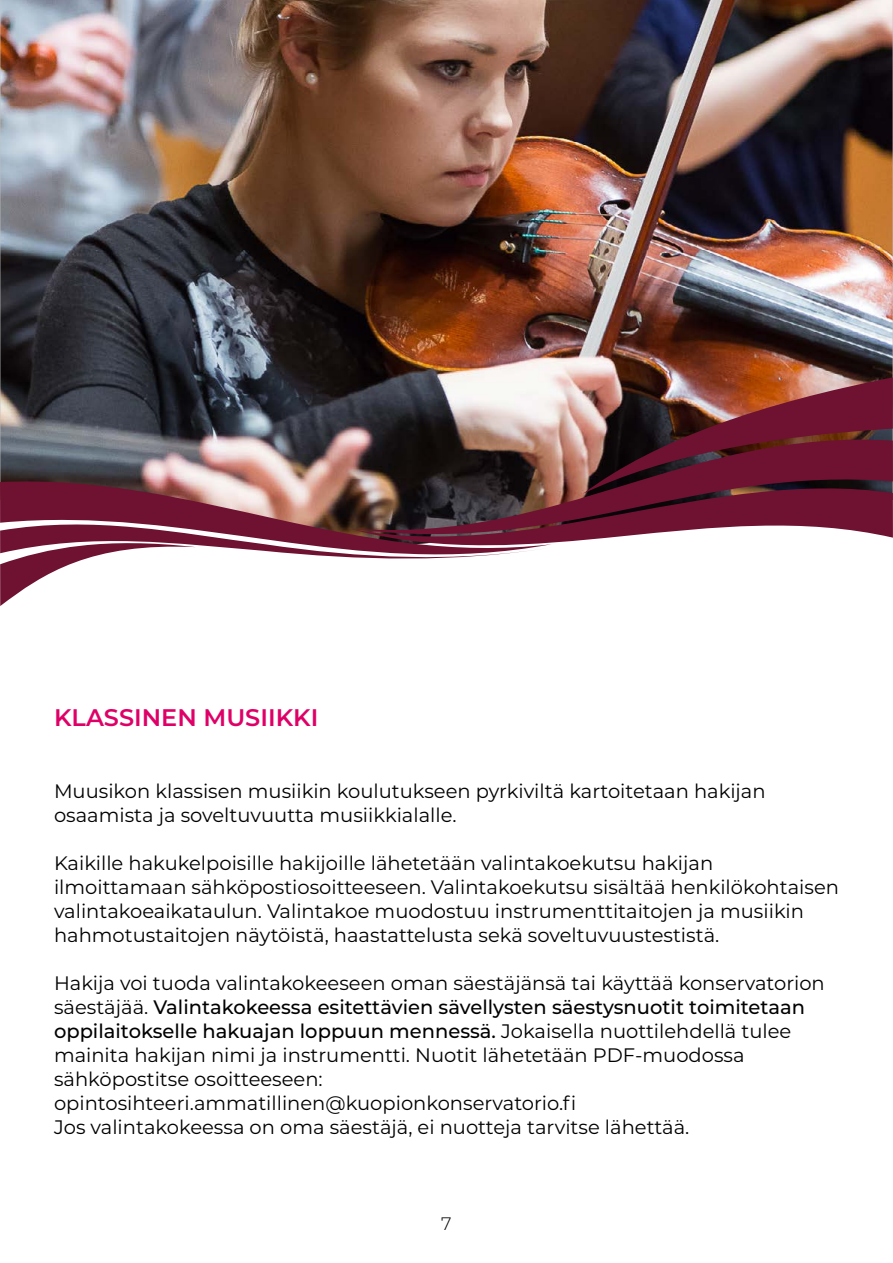
<style>
.page{position:relative;width:893px;height:1263px;background:#fff}
.page>*{position:absolute;margin:0;border:0;box-sizing:border-box;transform-origin:0 0}
.t1{font:600 24px "Montserrat";color:#df0067}
.t2{font:19.5px/24px "Montserrat";color:#000}
.t3{font:300 18px "Montserrat";color:#000}
.s1{font-weight:500}
</style>
<div class="page">
<img style="left:0;top:0;width:893px;height:473px">
<svg style="left:0;top:473px;width:352px;height:42px;background:#955b63"></svg>
<svg style="left:0;top:515px;width:352px;height:91px"></svg>
<svg style="left:352px;top:467px;width:110px;height:92px"></svg>
<img style="left:354px;top:428px;width:539px;height:129px">
<img style="left:583px;top:377px;width:310px;height:117px">
<p class="t1" style="left:54px;top:700px;width:266px">KLASSINEN MUSIIKKI</p>
<p class="t2" style="left:54px;top:778px;width:713px">Muusikon klassisen musiikin koulutukseen pyrkiviltä kartoitetaan hakijan osaamista ja soveltuvuutta musiikkialalle.</p>
<p class="t2" style="left:54px;top:850px;width:786px">Kaikille hakukelpoisille hakijoille lähetetään valintakoekutsu hakijan ilmoittamaan sähköpostiosoitteeseen. Valintakoekutsu sisältää henkilökohtaisen valintakoeaikataulun. Valintakoe muodostuu instrumenttitaitojen ja musiikin hahmotustaitojen näytöistä, haastattelusta sekä soveltuvuustestistä.</p>
<p class="t2" style="left:54px;top:970px;width:772px">Hakija voi tuoda valintakokeeseen oman säestäjänsä tai käyttää konservatorion säestäjää. <span class="s1">Valintakokeessa esitettävien sävellysten säestysnuotit toimitetaan oppilaitokselle hakuajan loppuun mennessä.</span> Jokaisella nuottilehdellä tulee mainita hakijan nimi ja instrumentti. Nuotit lähetetään PDF-muodossa sähköpostitse osoitteeseen: opintosihteeri.ammatillinen@kuopionkonservatorio.fi<br>Jos valintakokeessa on oma säestäjä, ei nuotteja tarvitse lähettää.</p>
<p class="t3" style="left:441px;top:1211px;width:12px">7</p>
</div>
